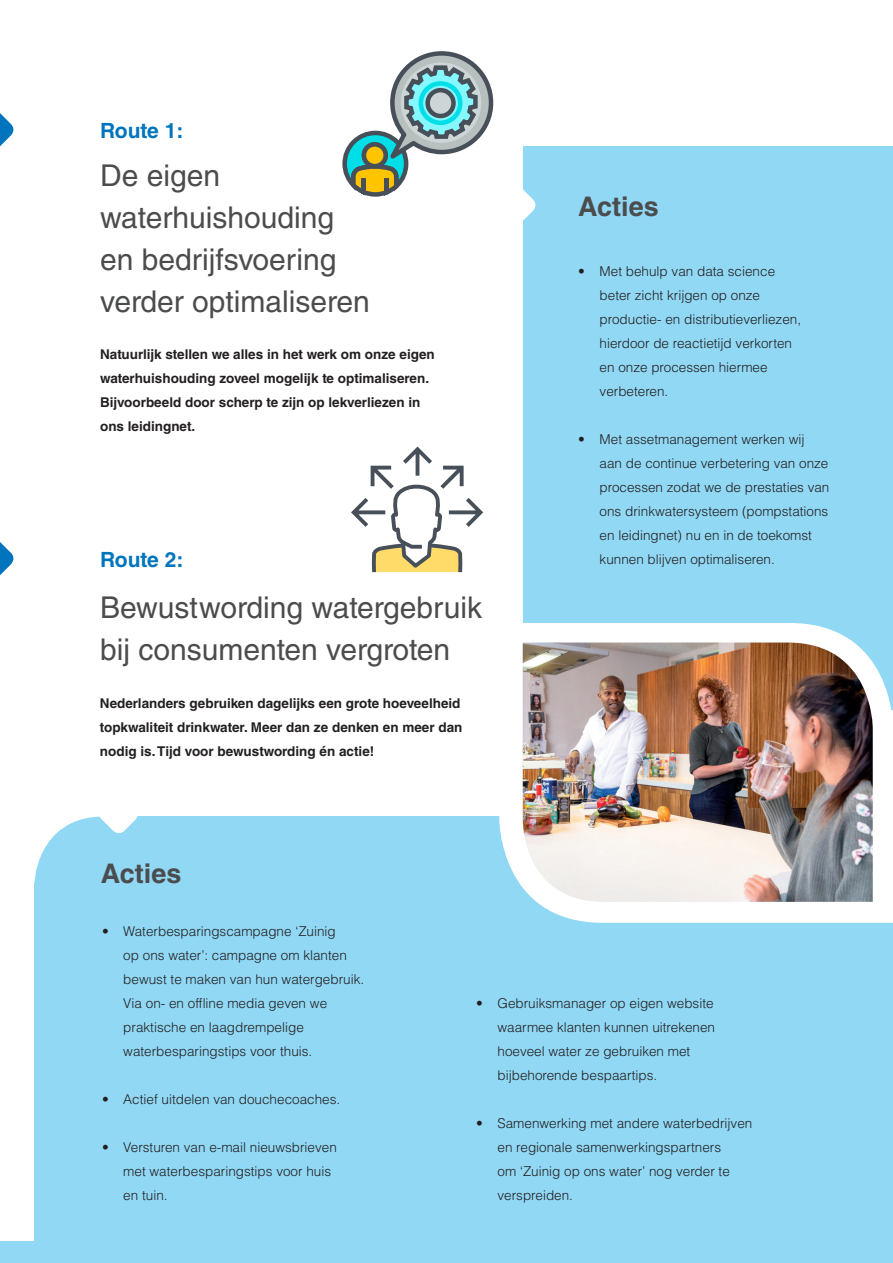
<style>
.page{position:relative;width:893px;height:1263px;background:#fff}
.page>*{position:absolute;margin:0;border:0;box-sizing:border-box;transform-origin:0 0}
.t1{font:30px "Helvetica LT Std";color:#4b4c4d}
.t2{font:700 27px "Helvetica LT Std";color:#4b4c4d}
.t3{font:700 21px "Helvetica LT Std";letter-spacing:-.005em;color:#0075bd}
.t4{font:300 13.5px/24px "Helvetica LT Std";color:#231f20}
.t5{font:700 13.5px/24px "Helvetica LT Std";color:#231f20}
</style>
<div class="page">
<div style="left:105px;top:816px;width:788px;height:447px;background:#91d8f5"></div>
<div style="left:523px;top:147px;width:370px;height:596px;background:#91d8f5"></div>
<svg style="left:522px;top:623px;width:370px;height:87px;fill:#fff"></svg>
<svg style="left:499px;top:710px;width:394px;height:213px;fill:#fff"></svg>
<svg style="left:0;top:113px;width:14px;height:34px"></svg>
<svg style="left:0;top:542px;width:14px;height:33px"></svg>
<img style="left:523px;top:642px;width:350px;height:260px">
<div style="left:34px;top:816px;width:104px;height:425px;background:#91d8f5"></div>
<div style="left:0;top:1241px;width:893px;height:22px;background:#91d8f5"></div>
<svg style="left:342px;top:51px;width:197px;height:170px"></svg>
<svg style="left:351px;top:446px;width:132px;height:127px"></svg>
<p class="t3" style="left:100px;top:117px;width:85px">Route 1:</p>
<p class="t1" style="left:100px;top:158px;width:122px">De eigen</p>
<p class="t1" style="left:100px;top:200px;width:236px">waterhuishouding</p>
<p class="t1" style="left:100px;top:242px;width:238px">en bedrijfsvoering</p>
<p class="t1" style="left:100px;top:284px;width:271px">verder optimaliseren</p>
<p class="t5" style="left:100px;top:342px;width:336px">Natuurlijk stellen we alles in het werk om onze eigen waterhuishouding zoveel mogelijk te optimaliseren.<br>Bijvoorbeeld door scherp te zijn op lekverliezen in ons leidingnet.</p>
<p class="t3" style="left:100px;top:547px;width:85px">Route 2:</p>
<p class="t1" style="left:100px;top:590px;width:383px">Bewustwording watergebruik</p>
<p class="t1" style="left:100px;top:632px;width:352px">bij consumenten vergroten</p>
<p class="t5" style="left:100px;top:691px;width:364px">Nederlanders gebruiken dagelijks een grote hoeveelheid topkwaliteit drinkwater. Meer dan ze denken en meer dan nodig is. Tijd voor bewustwording én actie!</p>
<p class="t2" style="left:101px;top:857px;width:82px">Acties</p>
<p class="t2" style="left:578px;top:190px;width:82px">Acties</p>
<p class="t4" style="left:600px;top:259px;width:203px;text-indent:-21px">• Met behulp van data science beter zicht krijgen op onze productie- en distributieverliezen, hierdoor de reactietijd verkorten en onze processen hiermee verbeteren.</p>
<p class="t4" style="left:600px;top:427px;width:231px;text-indent:-21px">• Met assetmanagement werken wij aan de continue verbetering van onze processen zodat we de prestaties van ons drinkwatersysteem (pompstations en leidingnet) nu en in de toekomst kunnen blijven optimaliseren.</p>
<p class="t4" style="left:123px;top:919px;width:242px;text-indent:-21px">• Waterbesparingscampagne ‘Zuinig<br>op ons water’: campagne om klanten bewust te maken van hun watergebruik.<br>Via on- en offline media geven we praktische en laagdrempelige waterbesparingstips voor thuis.</p>
<p class="t4" style="left:102px;top:1087px;width:240px">• Actief uitdelen van douchecoaches.</p>
<p class="t4" style="left:123px;top:1135px;width:215px;text-indent:-21px">• Versturen van e-mail nieuwsbrieven met waterbesparingstips voor huis en tuin.</p>
<p class="t4" style="left:497px;top:991px;width:219px;text-indent:-21px">• Gebruiksmanager op eigen website waarmee klanten kunnen uitrekenen hoeveel water ze gebruiken met bijbehorende bespaartips.</p>
<p class="t4" style="left:497px;top:1111px;width:256px;text-indent:-21px">• Samenwerking met andere waterbedrijven en regionale samenwerkingspartners<br>om ‘Zuinig op ons water’ nog verder te verspreiden.</p>
</div>
